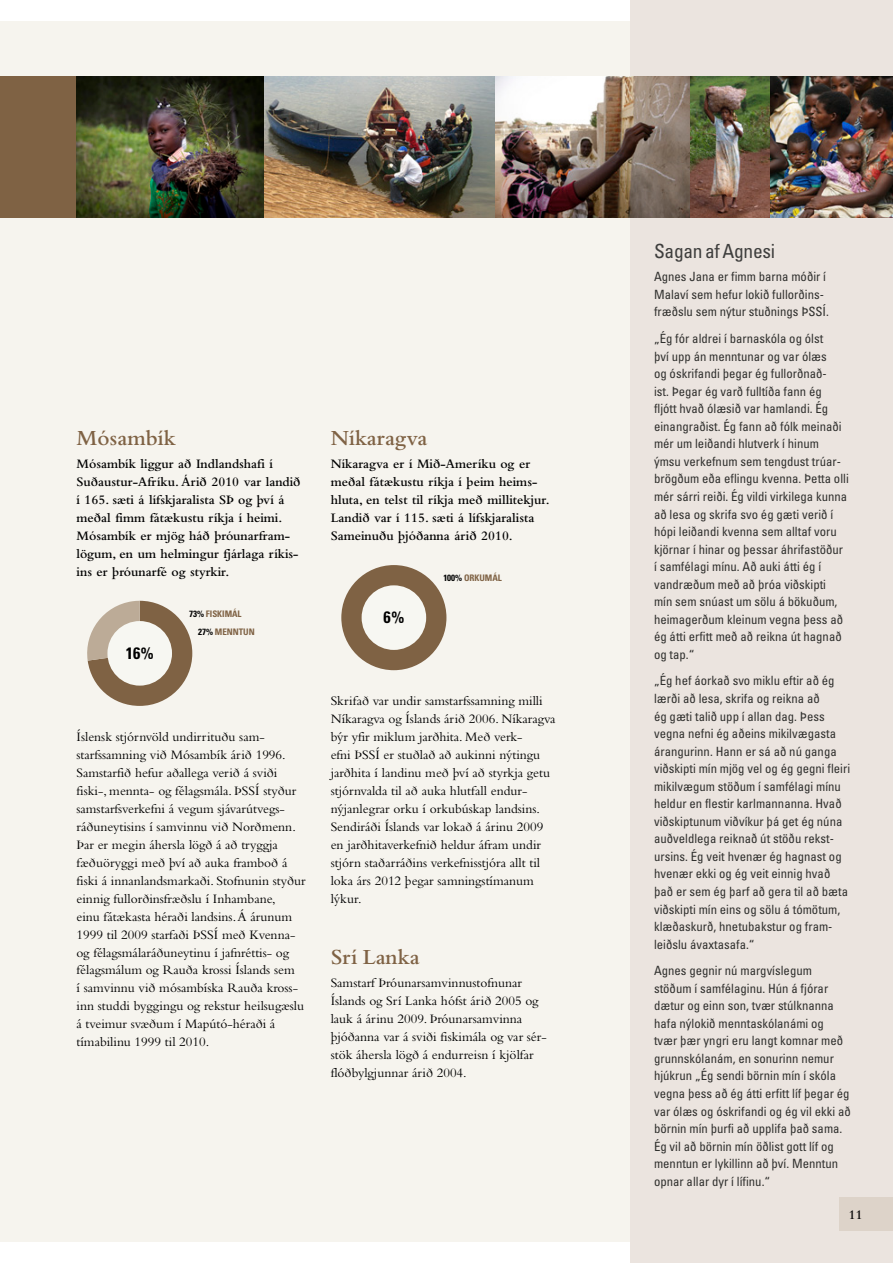
<style>
.page{position:relative;width:893px;height:1263px;background:#fff}
.page>*{position:absolute;margin:0;border:0;box-sizing:border-box;transform-origin:0 0}
.t1{font:600 22.5px "Bembo Std";color:#7f6244}
.t2{font:condensed 19.5px "Univers";letter-spacing:-.015em;color:#3e3e3d}
.t3{font:700 condensed 16.5px "Univers";color:#000}
.t4{font:13.5px/18px "Bembo Std";color:#000}
.t5{font:600 13.5px/18px "Bembo Std";color:#000}
.t6{font:condensed 12.75px/17.5px "Univers";color:#30302e}
.t7{font:700 condensed 9px/18px "Univers";letter-spacing:-.005em;color:#7f6244}
.s1{color:#000}
</style>
<div class="page">
<div style="left:0;top:21px;width:872px;height:1221px;background:#f6f4ee"></div>
<div style="left:630px;top:0;width:263px;height:1263px;background:#ebe4df"></div>
<div style="left:0;top:77px;width:77px;height:141px;background:#7f6244"></div>
<svg style="left:87px;top:601px;width:105px;height:105px"></svg>
<div style="left:107px;top:621px;width:65px;height:65px;background:#f7f7f2;border-radius:50%"></div>
<div style="left:341px;top:565px;width:105px;height:105px;background:#7f6244;border-radius:53px"></div>
<div style="left:362px;top:585px;width:64px;height:65px;background:#f7f7f2;border-radius:50%"></div>
<img style="left:77px;top:77px;width:816px;height:141px">
<div style="left:840px;top:1198px;width:53px;height:33px;background:#ddd3c9"></div>
<h1 class="t1" style="left:77px;top:425px;width:101px">Mósambík</h1>
<p class="t5" style="left:77px;top:454px;width:226px">Mósambík liggur að Indlandshafi í Suðaustur-Afríku. Árið 2010 var landið í 165. sæti á lífskjaralista SÞ og því á meðal fimm fátækustu ríkja í heimi.<br>Mósambík er mjög háð þróunarfram&shy;lögum, en um helmingur fjárlaga ríkis&shy;ins er þróunarfé og styrkir.</p>
<p class="t3" style="left:126px;top:643px;width:29px">16%</p>
<p class="t7" style="left:198px;top:605px;width:24px;text-indent:-9px"><span class="s1">73%</span> FISKIMÁL<br><span class="s1">27%</span> MENNTUN</p>
<p class="t4" style="left:77px;top:727px;width:231px">Íslensk stjórnvöld undirrituðu sam&shy;starfssamning við Mósambík árið 1996.<br>Samstarfið hefur aðallega verið á sviði fiski-, mennta- og félagsmála. ÞSSÍ styður samstarfsverkefni á vegum sjávarútvegs&shy;ráðuneytisins í samvinnu við Norðmenn.<br>Þar er megin áhersla lögð á að tryggja fæðuöryggi með því að auka framboð á fiski á innanlandsmarkaði. Stofnunin styður einnig fullorðinsfræðslu í Inhambane,<br>einu fátækasta héraði landsins. Á árunum 1999 til 2009 starfaði ÞSSÍ með Kvenna&shy;og félagsmálaráðuneytinu í jafnréttis- og félagsmálum og Rauða krossi Íslands sem<br>í samvinnu við mósambíska Rauða kross&shy;inn studdi byggingu og rekstur heilsugæslu á tveimur svæðum í Mapútó-héraði á tímabilinu 1999 til 2010.</p>
<h1 class="t1" style="left:331px;top:425px;width:98px">Níkaragva</h1>
<p class="t5" style="left:331px;top:454px;width:220px">Níkaragva er í Mið-Ameríku og er meðal fátækustu ríkja í þeim heims&shy;hluta, en telst til ríkja með millitekjur.<br>Landið var í 115. sæti á lífskjaralista Sameinuðu þjóðanna árið 2010.</p>
<p class="t3" style="left:384px;top:607px;width:22px">6%</p>
<p class="t7" style="left:443px;top:569px;width:60px"><span class="s1">100%</span> ORKUMÁL</p>
<p class="t4" style="left:331px;top:691px;width:226px">Skrifað var undir samstarfssamning milli Níkaragva og Íslands árið 2006. Níkaragva býr yfir miklum jarðhita. Með verk-<br>efni ÞSSÍ er stuðlað að aukinni nýtingu jarðhita í landinu með því að styrkja getu stjórnvalda til að auka hlutfall endur&shy;nýjanlegrar orku í orkubúskap landsins.<br>Sendiráði Íslands var lokað á árinu 2009 en jarðhitaverkefnið heldur áfram undir stjórn staðarráðins verkefnisstjóra allt til loka árs 2012 þegar samningstímanum lýkur.</p>
<h1 class="t1" style="left:331px;top:944px;width:90px">Srí Lanka</h1>
<p class="t4" style="left:331px;top:973px;width:218px">Samstarf Þróunarsamvinnustofnunar Íslands og Srí Lanka hófst árið 2005 og lauk á árinu 2009. Þróunarsamvinna þjóðanna var á sviði fiskimála og var sér&shy;stök áhersla lögð á endurreisn í kjölfar flóðbylgjunnar árið 2004.</p>
<h2 class="t2" style="left:654px;top:239px;width:123px">Sagan af Agnesi</h2>
<p class="t6" style="left:654px;top:268px;width:176px">Agnes Jana er fimm barna móðir í<br>Malaví sem hefur lokið fullorðins&shy;fræðslu sem nýtur stuðnings ÞSSÍ.</p>
<p class="t6" style="left:654px;top:330px;width:196px">„Ég fór aldrei í barnaskóla og ólst<br>því upp án menntunar og var ólæs<br>og óskrifandi þegar ég fullorðnað-<br>ist. Þegar ég varð fulltíða fann ég<br>fljótt hvað ólæsið var hamlandi. Ég einangraðist. Ég fann að fólk meinaði mér um leiðandi hlutverk í hinum ýmsu verkefnum sem tengdust trúar&shy;brögðum eða eflingu kvenna. Þetta olli mér sárri reiði. Ég vildi virkilega kunna að lesa og skrifa svo ég gæti verið í hópi leiðandi kvenna sem alltaf voru kjörnar í hinar og þessar áhrifastöður í samfélagi mínu. Að auki átti ég í vandræðum með að þróa viðskipti<br>mín sem snúast um sölu á bökuðum, heimagerðum kleinum vegna þess að ég átti erfitt með að reikna út hagnað og tap.“</p>
<p class="t6" style="left:654px;top:672px;width:198px">„Ég hef áorkað svo miklu eftir að ég lærði að lesa, skrifa og reikna að<br>ég gæti talið upp í allan dag. Þess vegna nefni ég aðeins mikilvægasta árangurinn. Hann er sá að nú ganga viðskipti mín mjög vel og ég gegni fleiri mikilvægum stöðum í samfélagi mínu heldur en flestir karlmannanna. Hvað viðskiptunum viðvíkur þá get ég núna auðveldlega reiknað út stöðu rekst&shy;ursins. Ég veit hvenær ég hagnast og hvenær ekki og ég veit einnig hvað það er sem ég þarf að gera til að bæta viðskipti mín eins og sölu á tómötum, klæðaskurð, hnetubakstur og fram&shy;leiðslu ávaxtasafa.“</p>
<p class="t6" style="left:654px;top:962px;width:198px">Agnes gegnir nú margvíslegum stöðum í samfélaginu. Hún á fjórar dætur og einn son, tvær stúlknanna hafa nýlokið menntaskólanámi og<br>tvær þær yngri eru langt komnar með grunnskólanám, en sonurinn nemur hjúkrun „Ég sendi börnin mín í skóla vegna þess að ég átti erfitt líf þegar ég var ólæs og óskrifandi og ég vil ekki að börnin mín þurfi að upplifa það sama.<br>Ég vil að börnin mín öðlist gott líf og menntun er lykillinn að því. Menntun opnar allar dyr í lífinu.“</p>
<p class="t5" style="left:849px;top:1206px;width:15px">11</p>
</div>
